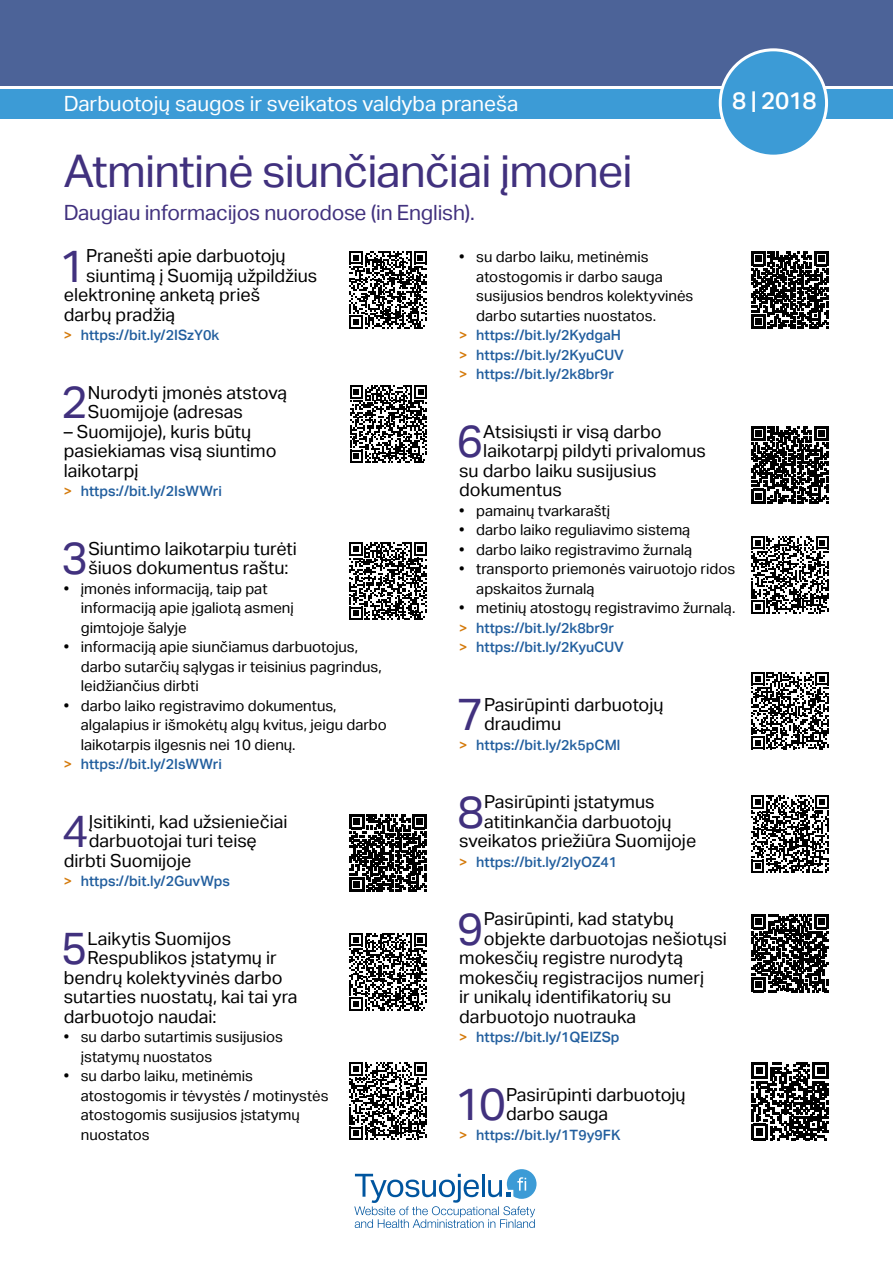
<style>
.page{position:relative;width:893px;height:1263px;background:#fff}
.page>*{position:absolute;margin:0;border:0;box-sizing:border-box;transform-origin:0 0}
.lahetetyt_muistilist{font:45.3px "Aktiv Grotesk";color:#41317e}
.Otsikko_h2{font:45px "Aktiv Grotesk";letter-spacing:-.02em;color:#41317e}
.t1{font:500 24px "Aktiv Grotesk";color:#fff}
.t2{font:21px "Aktiv Grotesk";color:#fff}
.Väliotsikko{font:21px "Aktiv Grotesk";letter-spacing:-.01em;color:#41317e}
.lahetetyt_muistilist-2{font:18px/19.5px "Aktiv Grotesk";color:#000}
.t3{font:15px/19.5px "Aktiv Grotesk";color:#000}
.t4{font:500 14.25px "Aktiv Grotesk";color:#215e9e}
.s1{color:#d47a0b}
</style>
<div class="page">
<div style="left:0;top:0;width:893px;height:86px;background:#4c6398"></div>
<div style="left:0;top:89px;width:893px;height:30px;background:#3c9bd6"></div>
<div style="left:720px;top:50px;width:106px;height:106px;background:#3c9bd6;border-radius:50%"></div>
<div style="left:719px;top:48px;width:109px;height:110px;border:3px solid #fff;border-radius:50%"></div>
<svg style="left:350px;top:385px;width:77px;height:78px"></svg>
<svg style="left:349px;top:542px;width:78px;height:78px"></svg>
<svg style="left:349px;top:814px;width:78px;height:78px"></svg>
<svg style="left:349px;top:933px;width:78px;height:77px"></svg>
<svg style="left:349px;top:1062px;width:78px;height:78px"></svg>
<svg style="left:751px;top:251px;width:78px;height:78px"></svg>
<svg style="left:751px;top:426px;width:78px;height:78px"></svg>
<svg style="left:751px;top:536px;width:78px;height:78px"></svg>
<svg style="left:751px;top:672px;width:78px;height:77px"></svg>
<svg style="left:751px;top:795px;width:78px;height:78px"></svg>
<svg style="left:751px;top:915px;width:78px;height:77px"></svg>
<svg style="left:751px;top:1062px;width:78px;height:78px"></svg>
<svg style="left:349px;top:251px;width:78px;height:78px"></svg>
<svg style="left:354px;top:1169px;width:182px;height:59px"></svg>
<p class="t2" style="left:64px;top:92px;width:456px">Darbuotojų saugos ir sveikatos valdyba praneša</p>
<h3 class="t1" style="left:732px;top:87px;width:86px">8 | 2018</h3>
<h1 class="Otsikko_h2" style="left:64px;top:146px;width:570px">Atmintinė siunčiančiai įmonei</h1>
<p class="Väliotsikko" style="left:64px;top:201px;width:412px">Daugiau informacijos nuorodose (in English).</p>
<p class="lahetetyt_muistilist" style="left:59px;top:240px;width:28px">1</p>
<p class="lahetetyt_muistilist-2" style="left:86px;top:246px;width:201px">Pranešti apie darbuotojų</p>
<p class="lahetetyt_muistilist-2" style="left:86px;top:266px;width:233px">siuntimą į Suomiją užpildžius</p>
<p class="lahetetyt_muistilist-2" style="left:64px;top:285px;width:198px">elektroninę anketą prieš</p>
<p class="lahetetyt_muistilist-2" style="left:64px;top:305px;width:113px">darbų pradžią</p>
<p class="t4" style="left:64px;top:327px;width:157px"><span class="s1">&gt;</span> https://bit.ly/2ISzY0k</p>
<p class="lahetetyt_muistilist" style="left:61px;top:376px;width:28px">2</p>
<p class="lahetetyt_muistilist-2" style="left:88px;top:383px;width:201px">Nurodyti įmonės atstovą<br>Suomijoje (adresas</p>
<p class="lahetetyt_muistilist-2" style="left:64px;top:422px;width:214px">– Suomijoje), kuris būtų pasiekiamas visą siuntimo laikotarpį</p>
<p class="t4" style="left:64px;top:483px;width:160px"><span class="s1">&gt;</span> https://bit.ly/2IsWWri</p>
<p class="lahetetyt_muistilist" style="left:62px;top:532px;width:28px">3</p>
<p class="lahetetyt_muistilist-2" style="left:88px;top:539px;width:210px">Siuntimo laikotarpiu turėti šiuos dokumentus raštu:</p>
<p class="t3" style="left:81px;top:579px;width:215px;text-indent:-17px">• įmonės informaciją, taip pat informaciją apie įgaliotą asmenį gimtojoje šalyje</p>
<p class="t3" style="left:81px;top:637px;width:302px;text-indent:-17px">• informaciją apie siunčiamus darbuotojus, darbo sutarčių sąlygas ir teisinius pagrindus, leidžiančius dirbti</p>
<p class="t3" style="left:81px;top:696px;width:308px;text-indent:-17px">• darbo laiko registravimo dokumentus, algalapius ir išmokėtų algų kvitus, jeigu darbo laikotarpis ilgesnis nei 10 dienų.</p>
<p class="t4" style="left:64px;top:756px;width:160px"><span class="s1">&gt;</span> https://bit.ly/2IsWWri</p>
<p class="lahetetyt_muistilist" style="left:62px;top:805px;width:28px">4</p>
<p class="lahetetyt_muistilist-2" style="left:89px;top:812px;width:200px">Įsitikinti, kad užsieniečiai</p>
<p class="lahetetyt_muistilist-2" style="left:89px;top:831px;width:169px">darbuotojai turi teisę</p>
<p class="lahetetyt_muistilist-2" style="left:64px;top:851px;width:129px">dirbti Suomijoje</p>
<p class="t4" style="left:64px;top:873px;width:168px"><span class="s1">&gt;</span> https://bit.ly/2GuvWps</p>
<p class="lahetetyt_muistilist" style="left:61px;top:922px;width:28px">5</p>
<p class="lahetetyt_muistilist-2" style="left:88px;top:929px;width:145px">Laikytis Suomijos</p>
<p class="lahetetyt_muistilist-2" style="left:88px;top:948px;width:191px">Respublikos įstatymų ir</p>
<p class="lahetetyt_muistilist-2" style="left:64px;top:968px;width:220px">bendrų kolektyvinės darbo</p>
<p class="lahetetyt_muistilist-2" style="left:64px;top:987px;width:235px">sutarties nuostatų, kai tai yra</p>
<p class="lahetetyt_muistilist-2" style="left:64px;top:1007px;width:154px">darbuotojo naudai:</p>
<p class="t3" style="left:81px;top:1027px;width:204px;text-indent:-17px">• su darbo sutartimis susijusios įstatymų nuostatos</p>
<p class="t3" style="left:81px;top:1066px;width:249px;text-indent:-17px">• su darbo laiku, metinėmis atostogomis ir tėvystės / motinystės atostogomis susijusios įstatymų nuostatos</p>
<p class="t3" style="left:476px;top:247px;width:219px;text-indent:-17px">• su darbo laiku, metinėmis atostogomis ir darbo sauga susijusios bendros kolektyvinės darbo sutarties nuostatos.</p>
<p class="t4" style="left:459px;top:327px;width:163px"><span class="s1">&gt;</span> https://bit.ly/2KydgaH</p>
<p class="t4" style="left:459px;top:347px;width:166px"><span class="s1">&gt;</span> https://bit.ly/2KyuCUV</p>
<p class="t4" style="left:459px;top:366px;width:156px"><span class="s1">&gt;</span> https://bit.ly/2k8br9r</p>
<p class="lahetetyt_muistilist" style="left:456px;top:415px;width:28px">6</p>
<p class="lahetetyt_muistilist-2" style="left:483px;top:422px;width:180px">Atsisiųsti ir visą darbo</p>
<p class="lahetetyt_muistilist-2" style="left:483px;top:441px;width:224px">laikotarpį pildyti privalomus</p>
<p class="lahetetyt_muistilist-2" style="left:459px;top:461px;width:199px">su darbo laiku susijusius</p>
<p class="lahetetyt_muistilist-2" style="left:459px;top:480px;width:104px">dokumentus</p>
<p class="t3" style="left:459px;top:501px;width:152px">• pamainų tvarkaraštį</p>
<p class="t3" style="left:459px;top:520px;width:233px">• darbo laiko reguliavimo sistemą</p>
<p class="t3" style="left:459px;top:540px;width:234px">• darbo laiko registravimo žurnalą</p>
<p class="t3" style="left:476px;top:559px;width:260px;text-indent:-17px">• transporto priemonės vairuotojo ridos apskaitos žurnalą</p>
<p class="t3" style="left:459px;top:598px;width:278px">• metinių atostogų registravimo žurnalą.</p>
<p class="t4" style="left:459px;top:620px;width:156px"><span class="s1">&gt;</span> https://bit.ly/2k8br9r</p>
<p class="t4" style="left:459px;top:639px;width:166px"><span class="s1">&gt;</span> https://bit.ly/2KyuCUV</p>
<p class="lahetetyt_muistilist" style="left:457px;top:688px;width:28px">7</p>
<p class="lahetetyt_muistilist-2" style="left:484px;top:695px;width:181px">Pasirūpinti darbuotojų draudimu</p>
<p class="t4" style="left:459px;top:737px;width:163px"><span class="s1">&gt;</span> https://bit.ly/2k5pCMl</p>
<p class="lahetetyt_muistilist" style="left:457px;top:786px;width:28px">8</p>
<p class="lahetetyt_muistilist-2" style="left:484px;top:792px;width:172px">Pasirūpinti įstatymus</p>
<p class="lahetetyt_muistilist-2" style="left:484px;top:812px;width:189px">atitinkančia darbuotojų</p>
<p class="lahetetyt_muistilist-2" style="left:459px;top:831px;width:239px">sveikatos priežiūra Suomijoje</p>
<p class="t4" style="left:459px;top:854px;width:159px"><span class="s1">&gt;</span> https://bit.ly/2IyOZ41</p>
<p class="lahetetyt_muistilist" style="left:457px;top:903px;width:28px">9</p>
<p class="lahetetyt_muistilist-2" style="left:484px;top:909px;width:191px">Pasirūpinti, kad statybų</p>
<p class="lahetetyt_muistilist-2" style="left:484px;top:929px;width:244px">objekte darbuotojas nešiotųsi</p>
<p class="lahetetyt_muistilist-2" style="left:459px;top:948px;width:225px">mokesčių registre nurodytą</p>
<p class="lahetetyt_muistilist-2" style="left:459px;top:968px;width:246px">mokesčių registracijos numerį</p>
<p class="lahetetyt_muistilist-2" style="left:459px;top:987px;width:214px">ir unikalų identifikatorių su</p>
<p class="lahetetyt_muistilist-2" style="left:459px;top:1007px;width:178px">darbuotojo nuotrauka</p>
<p class="t4" style="left:459px;top:1029px;width:162px"><span class="s1">&gt;</span> https://bit.ly/1QEIZSp</p>
<p class="lahetetyt_muistilist" style="left:455px;top:1078px;width:53px">10</p>
<p class="lahetetyt_muistilist-2" style="left:506px;top:1085px;width:181px">Pasirūpinti darbuotojų darbo sauga</p>
<p class="t4" style="left:459px;top:1127px;width:163px"><span class="s1">&gt;</span> https://bit.ly/1T9y9FK</p>
</div>
